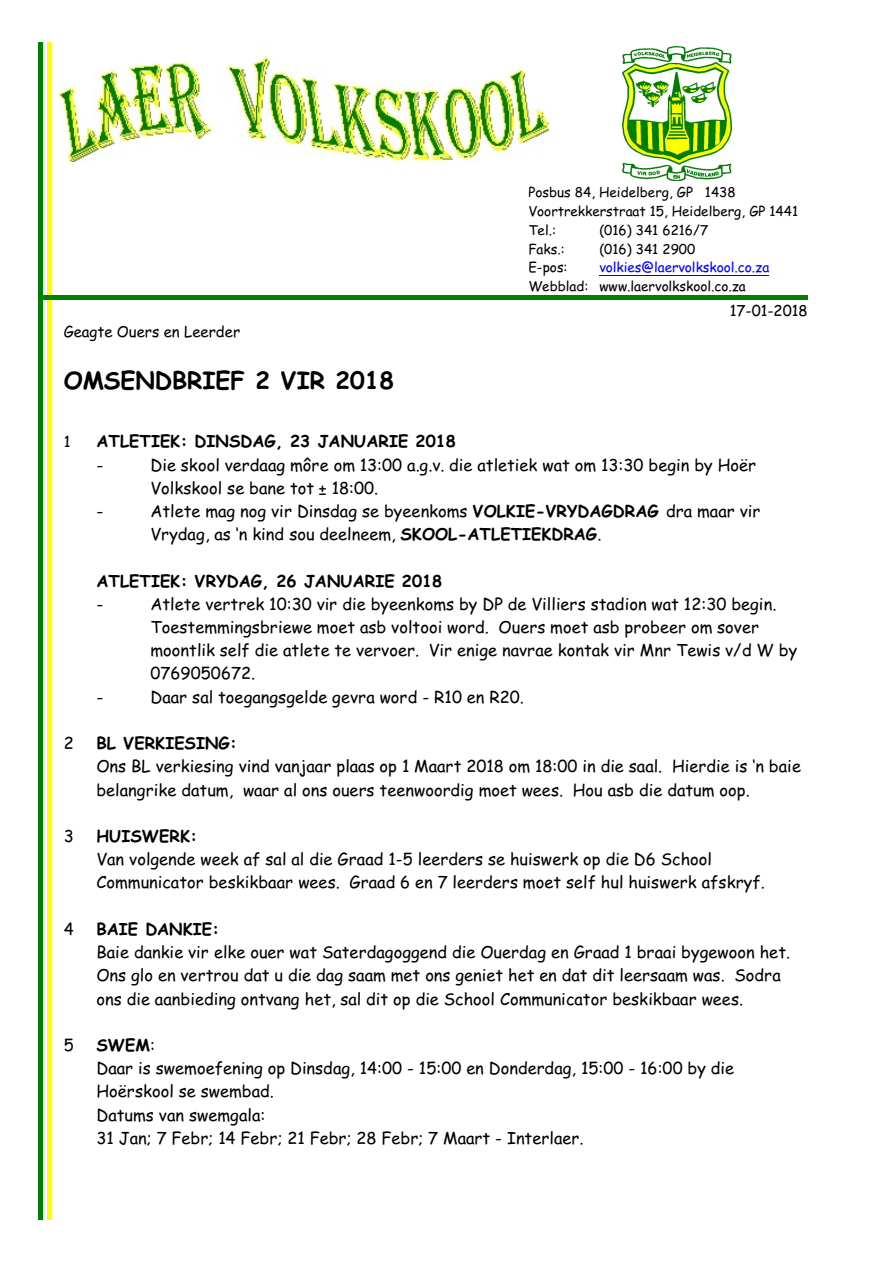
<style>
.page{position:relative;width:893px;height:1263px;background:#fff}
.page>*{position:absolute;margin:0;border:0;box-sizing:border-box;transform-origin:0 0}
.t1{font:700 24px "Comic Sans MS";color:#000}
.t2{font:16.5px/23.2px "Comic Sans MS";color:#000}
.t3{font:700 16.5px "Comic Sans MS";color:#000}
.t4{font:15px "Comic Sans MS";color:#000}
.t5{font:13.5px/18.9px "Comic Sans MS";color:#000}
.t6{font:13.5px "Comic Sans MS";color:#00f}
.s1{font-weight:700}
</style>
<div class="page">
<img style="left:622px;top:46px;width:109px;height:134px">
<img style="left:58px;top:55px;width:491px;height:108px">
<hr style="left:599px;top:275px;width:170px;height:1px;background:#00f">
<hr style="left:38px;top:42px;width:4px;height:1178px;background:#008000">
<hr style="left:48px;top:42px;width:4px;height:1178px;background:#ff0">
<hr style="left:42px;top:295px;width:766px;height:4px;background:#008000">
<p class="t5" style="left:528px;top:184px;width:271px">Posbus 84, Heidelberg, GP 1438<br>Voortrekkerstraat 15, Heidelberg, GP 1441<br>Tel.:</p>
<p class="t5" style="left:599px;top:222px;width:110px">(016) 341 6216/7</p>
<p class="t4" style="left:64px;top:325px;width:178px">Geagte Ouers en Leerder</p>
<h1 class="t1" style="left:64px;top:370px;width:332px">OMSENDBRIEF 2 VIR 2018</h1>
<p class="t5" style="left:528px;top:241px;width:38px">Faks.:</p>
<p class="t5" style="left:599px;top:241px;width:97px">(016) 341 2900</p>
<p class="t5" style="left:528px;top:259px;width:41px">E-pos:</p>
<p class="t6" style="left:599px;top:262px;width:171px">volkies@laervolkskool.co.za</p>
<p class="t5" style="left:528px;top:278px;width:219px">Webblad: www.laervolkskool.co.za</p>
<p class="t4" style="left:730px;top:304px;width:79px">17-01-2018</p>
<p class="t4" style="left:64px;top:435px;width:8px">1</p>
<p class="t3" style="left:96px;top:434px;width:361px">ATLETIEK: DINSDAG, 23 JANUARIE 2018</p>
<p class="t2" style="left:96px;top:455px;width:8px">-</p>
<p class="t2" style="left:150px;top:455px;width:607px">Die skool verdaag môre om 13:00 a.g.v. die atletiek wat om 13:30 begin by Hoër<br>Volkskool se bane tot ± 18:00.</p>
<p class="t2" style="left:96px;top:501px;width:8px">-</p>
<p class="t2" style="left:150px;top:501px;width:611px">Atlete mag nog vir Dinsdag se byeenkoms <span class="s1">VOLKIE-VRYDAGDRAG</span> dra maar vir<br>Vrydag, as ‘n kind sou deelneem, <span class="s1">SKOOL-ATLETIEKDRAG</span>.</p>
<p class="t3" style="left:96px;top:573px;width:347px">ATLETIEK: VRYDAG, 26 JANUARIE 2018</p>
<p class="t2" style="left:96px;top:594px;width:8px">-</p>
<p class="t2" style="left:150px;top:594px;width:648px">Atlete vertrek 10:30 vir die byeenkoms by DP de Villiers stadion wat 12:30 begin.<br>Toestemmingsbriewe moet asb voltooi word. Ouers moet asb probeer om sover moontlik self die atlete te vervoer. Vir enige navrae kontak vir Mnr Tewis v/d W by 0769050672.</p>
<p class="t2" style="left:96px;top:687px;width:8px">-</p>
<p class="t2" style="left:150px;top:687px;width:375px">Daar sal toegangsgelde gevra word - R10 en R20.</p>
<p class="t2" style="left:64px;top:733px;width:12px">2</p>
<p class="t3" style="left:96px;top:736px;width:142px">BL VERKIESING:</p>
<p class="t2" style="left:96px;top:756px;width:706px">Ons BL verkiesing vind vanjaar plaas op 1 Maart 2018 om 18:00 in die saal. Hierdie is ‘n baie belangrike datum, waar al ons ouers teenwoordig moet wees. Hou asb die datum oop.</p>
<p class="t2" style="left:64px;top:826px;width:12px">3</p>
<p class="t3" style="left:96px;top:829px;width:102px">HUISWERK:</p>
<p class="t2" style="left:96px;top:849px;width:670px">Van volgende week af sal al die Graad 1-5 leerders se huiswerk op die D6 School<br>Communicator beskikbaar wees. Graad 6 en 7 leerders moet self hul huiswerk afskryf.</p>
<p class="t2" style="left:64px;top:919px;width:12px">4</p>
<p class="t3" style="left:96px;top:922px;width:124px">BAIE DANKIE:</p>
<p class="t2" style="left:96px;top:942px;width:695px">Baie dankie vir elke ouer wat Saterdagoggend die Ouerdag en Graad 1 braai bygewoon het.<br>Ons glo en vertrou dat u die dag saam met ons geniet het en dat dit leersaam was. Sodra ons die aanbieding ontvang het, sal dit op die School Communicator beskikbaar wees.</p>
<p class="t2" style="left:64px;top:1035px;width:12px">5</p>
<p class="t2" style="left:96px;top:1035px;width:639px"><span class="s1">SWEM</span>:<br>Daar is swemoefening op Dinsdag, 14:00 - 15:00 en Donderdag, 15:00 - 16:00 by die Hoërskool se swembad.<br>Datums van swemgala:<br>31 Jan; 7 Febr; 14 Febr; 21 Febr; 28 Febr; 7 Maart - Interlaer.</p>
</div>
